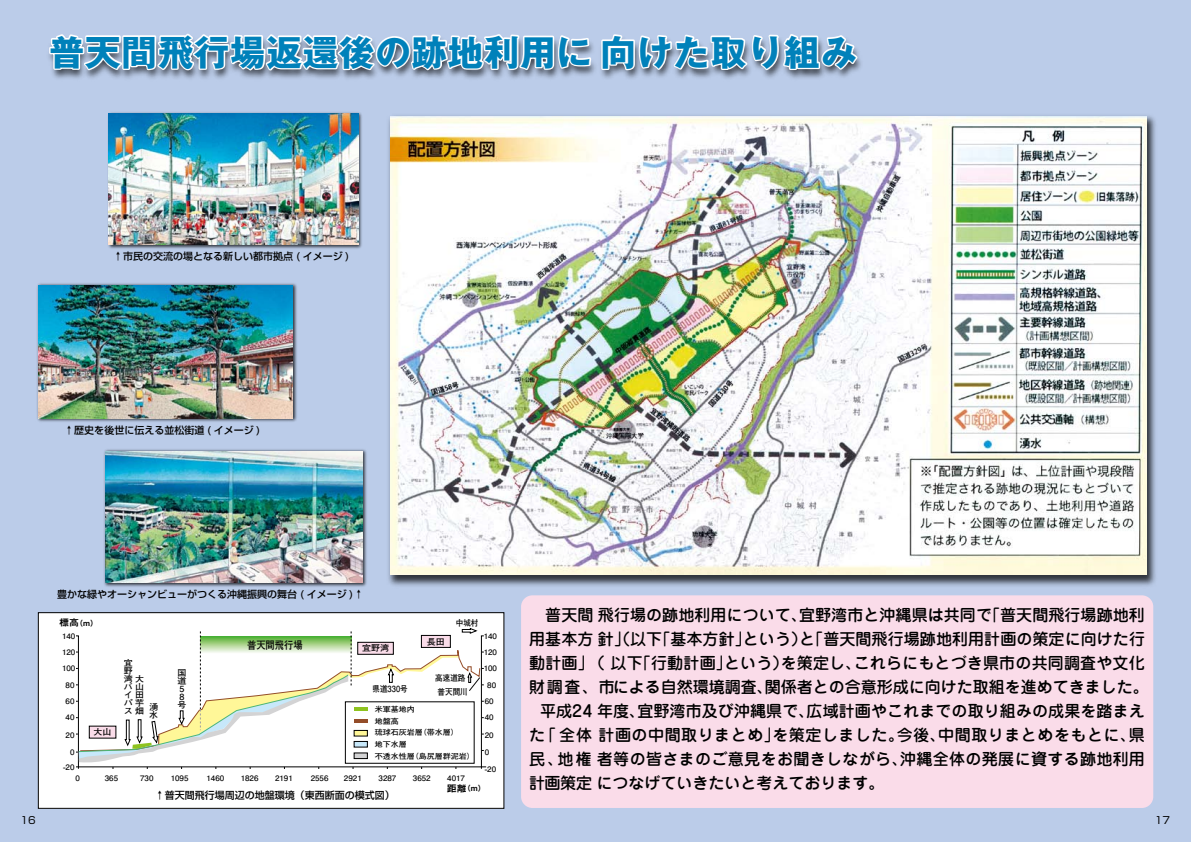
<style>
.page{position:relative;width:1191px;height:842px;background:#bbcce9}
.page>*{position:absolute;margin:0;border:0;box-sizing:border-box;transform-origin:0 0}
.t1{font:700 35.4px "Gothic MB101 Pro";letter-spacing:.025em;color:#0081ba}
.t2{font:500 16px "Jun 34 Pro";letter-spacing:.005em;color:#000}
.t3{font:500 16px "Jun 34 Pro";letter-spacing:.035em;color:#000}
.t4{font:500 16px "Jun 34 Pro";letter-spacing:.025em;color:#000}
.t5{font:700 10.5px "Futo Go B101 Pro";color:#000;scale:.88 1}
.t6{font:500 10px "Shin Go Pro";color:#000}
.t7{font:10px "Shin Go Pro";color:#000}
.t8{font:700 8.4px/8px "Futo Go B101 Pro";color:#000;scale:1.07 1}
.t9{font:700 8.4px/14.1px "Futo Go B101 Pro";color:#000;scale:.9 1}
.t10{font:700 7.5px/11.8px "Futo Go B101 Pro";color:#000;scale:1.07 1}
.t11{font:7.5px "Midashi Go Pro MB31";color:#000;scale:1.07 1}
.s1{font-size:9.4px}
</style>
<div class="page">
<img style="left:388px;top:115px;width:768px;height:471px">
<img style="left:391px;top:116px;width:755px;height:458px">
<img style="left:52px;top:60px;width:809px;height:19px">
<svg style="left:48px;top:33px;width:546px;height:40px;background:#c5cbd5"></svg>
<svg style="left:600px;top:34px;width:260px;height:45px"></svg>
<img style="left:108px;top:112px;width:254px;height:137px">
<img style="left:109px;top:114px;width:249px;height:131px">
<img style="left:37px;top:283px;width:260px;height:139px">
<img style="left:38px;top:285px;width:255px;height:133px">
<img style="left:104px;top:449px;width:263px;height:138px">
<img style="left:105px;top:451px;width:258px;height:132px">
<div style="left:521px;top:595px;width:632px;height:213px;background:#fadce9;border-radius:11px"></div>
<div style="left:39px;top:610px;width:471px;height:202px;background:linear-gradient(to right,#bbcce9,#bbcce9)"></div>
<div style="left:38px;top:613px;width:466px;height:195px;background:#fff"></div>
<div style="left:38px;top:612px;width:466px;height:197px;border:1px solid #000"></div>
<hr style="left:76px;top:767px;width:410px;height:1px;background:#000">
<svg style="left:76px;top:628px;width:408px;height:141px"></svg>
<h1 class="t1" style="left:49px;top:23px;width:809px">普天間飛行場返還後の跡地利用に向けた取り組み</h1>
<p class="t6" style="left:113px;top:248px;width:238px">↑市民の交流の場となる新しい都市拠点 ( イメージ )</p>
<p class="t6" style="left:64px;top:422px;width:198px">↑歴史を後世に伝える並松街道 ( イメージ )</p>
<p class="t6" style="left:57px;top:586px;width:308px">豊かな緑やオーシャンビューがつくる沖縄振興の舞台 ( イメージ )↑</p>
<p class="t11" style="left:59px;top:617px;width:38px"><span class="s1">標高</span>（m）</p>
<p class="t9" style="left:456px;top:615px;width:27px">中城村</p>
<p class="t10" style="left:62px;top:627px;width:14px;line-height:16.2px">140<br>120</p>
<p class="t10" style="left:62px;top:662px;width:14px">100</p>
<p class="t10" style="left:66px;top:676px;width:10px;line-height:15.9px">80<br>60</p>
<p class="t10" style="left:66px;top:711px;width:10px">40</p>
<p class="t10" style="left:66px;top:728px;width:10px">20</p>
<p class="t10" style="left:63px;top:743px;width:12px;line-height:15.3px;text-align:right">0 -20</p>
<p class="t8" style="left:93px;top:727px;width:18px">大山</p>
<p class="t8" style="left:124px;top:658px;width:20px">宜<br>野<br>湾大バ山イ<br>パ芋ス畑</p>
<p class="t8" style="left:135px;top:690px;width:9px">田</p>
<p class="t8" style="left:149px;top:702px;width:10px">湧水</p>
<p class="t8" style="left:177px;top:667px;width:10px">国道<br>5<br>8号</p>
<p class="t5" style="left:247px;top:636px;width:65px">普天間飛行場</p>
<p class="t8" style="left:362px;top:643px;width:27px">宜野湾</p>
<p class="t8" style="left:427px;top:636px;width:18px">長田</p>
<p class="t9" style="left:435px;top:669px;width:38px">高速道路普天間川</p>
<p class="t9" style="left:372px;top:680px;width:41px">県道330号</p>
<p class="t10" style="left:375px;top:702px;width:95px">米軍基地内<br>地盤高<br>琉球石灰岩層（帯水層）<br>地下水層<br>不透水性層（島尻層群泥岩）</p>
<p class="t10" style="left:76px;top:772px;width:6px">0</p>
<p class="t10" style="left:105px;top:772px;width:14px">365</p>
<p class="t10" style="left:140px;top:772px;width:14px">730</p>
<p class="t10" style="left:171px;top:772px;width:18px">1095</p>
<p class="t10" style="left:206px;top:772px;width:18px">1460</p>
<p class="t10" style="left:241px;top:772px;width:18px">1826</p>
<p class="t10" style="left:275px;top:772px;width:18px">2191</p>
<p class="t10" style="left:311px;top:772px;width:18px">2556</p>
<p class="t10" style="left:344px;top:772px;width:18px">2921</p>
<p class="t10" style="left:378px;top:772px;width:18px">3287</p>
<p class="t10" style="left:413px;top:772px;width:18px">3652</p>
<p class="t10" style="left:447px;top:772px;width:18px">4017</p>
<p class="t10" style="left:484px;top:627px;width:14px;line-height:16.2px">140<br>120</p>
<p class="t10" style="left:484px;top:662px;width:14px">100</p>
<p class="t10" style="left:485px;top:676px;width:12px;line-height:15.9px;text-align:center">80<br>60</p>
<p class="t10" style="left:485px;top:711px;width:10px">40</p>
<p class="t10" style="left:485px;top:728px;width:10px">20</p>
<p class="t10" style="left:485px;top:745px;width:6px">0</p>
<p class="t10" style="left:485px;top:762px;width:12px">-20</p>
<p class="t6" style="left:155px;top:787px;width:241px">↑普天間飛行場周辺の地盤環境（東西断面の模式図）</p>
<p class="t11" style="left:447px;top:782px;width:38px"><span class="s1">距離</span>（m）</p>
<p class="t2" style="left:529px;top:603px;width:617px">　普天間飛行場の跡地利用について、宜野湾市と沖縄県は共同で「普天間飛行場跡地利</p>
<p class="t2" style="left:529px;top:627px;width:617px">用基本方針」（以下「基本方針」という）と「普天間飛行場跡地利用計画の策定に向けた行</p>
<p class="t2" style="left:529px;top:651px;width:617px">動計画」（ 以下「行動計画」という）を策定し、これらにもとづき県市の共同調査や文化</p>
<p class="t2" style="left:529px;top:675px;width:621px">財調査、市による自然環境調査、関係者との合意形成に向けた取組を進めてきました。</p>
<p class="t2" style="left:540px;top:699px;width:606px">平成24 年度、宜野湾市及び沖縄県で、広域計画やこれまでの取り組みの成果を踏まえ</p>
<p class="t3" style="left:529px;top:723px;width:617px">た「全体計画の中間取りまとめ」を策定しました。今後、中間取りまとめをもとに、県</p>
<p class="t4" style="left:529px;top:747px;width:617px">民、地権者等の皆さまのご意見をお聞きしながら、沖縄全体の発展に資する跡地利用</p>
<p class="t2" style="left:529px;top:771px;width:357px">計画策定につなげていきたいと考えております。</p>
<p class="t7" style="left:20px;top:811px;width:17px">16</p>
<p class="t7" style="left:1154px;top:812px;width:17px">17</p>
</div>
